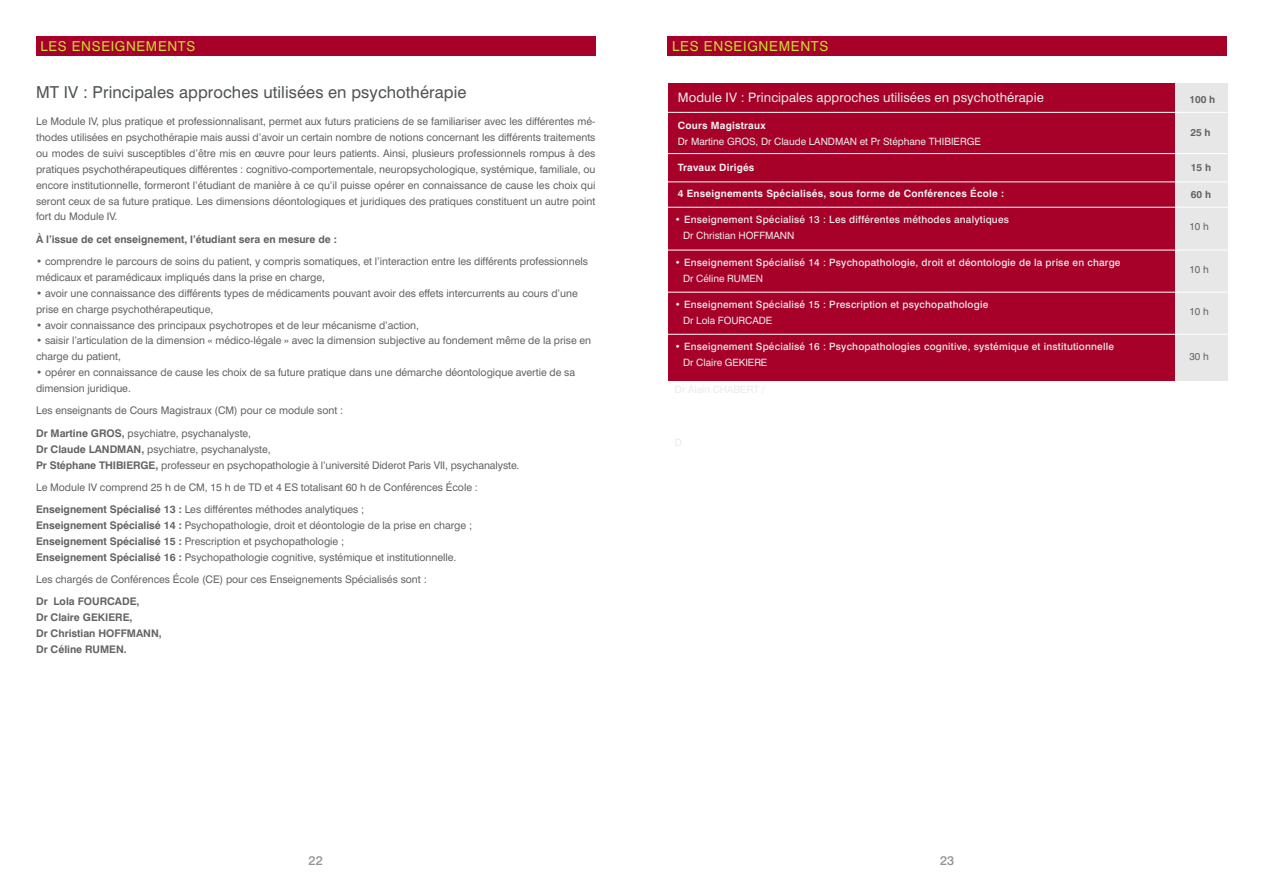
<style>
.page{position:relative;width:1263px;height:893px;background:#fff}
.page>*{position:absolute;margin:0;border:0;box-sizing:border-box;transform-origin:0 0}
.t1{font:16.5px "Swiss 721 BT";letter-spacing:.005em;color:#4f5455}
.t2{font:13.8px "Swiss 721 BT";letter-spacing:.05em;color:#c8dc30}
.t3{font:13.65px "Swiss 721 BT";letter-spacing:.05em;color:#c8dc30}
.t4{font:13.05px "Swiss 721 BT";letter-spacing:.005em;color:#ebebeb}
.t5{font:500 12.75px "Swiss 721 BT";color:#939393}
.t6{font:10.5px/15.9px "Swiss 721 BT";letter-spacing:-.005em;color:#636363}
.t7{font:700 10.5px/15.9px "Swiss 721 BT";letter-spacing:-.005em;color:#636363}
.t8{font:500 10.05px "Swiss 721 BT";letter-spacing:.02em;color:#ebebeb}
.t9{font:10.05px "Swiss 721 BT";letter-spacing:-.005em;color:#ebebeb}
.t10{font:700 10.05px "Swiss 721 BT";letter-spacing:.02em;color:#f1f1f1}
.t11{font:700 10.05px "Swiss 721 BT";letter-spacing:-.005em;color:#636363}
.t12{font:10.05px "Swiss 721 BT";letter-spacing:-.005em;color:#636363}
.s1{font-weight:700}
</style>
<div class="page">
<div style="left:667px;top:36px;width:560px;height:20px;background:#a70029"></div>
<div style="left:36px;top:36px;width:559px;height:20px;background:#a70029"></div>
<div style="left:668px;top:83px;width:560px;height:298px;background:#a70029"></div>
<div style="left:1175px;top:83px;width:53px;height:298px;background:#e7e7e7"></div>
<hr style="left:659px;top:153px;width:584px;height:1px;background:#fff">
<hr style="left:659px;top:112px;width:584px;height:1px;background:#fff">
<hr style="left:659px;top:182px;width:584px;height:1px;background:#fff">
<hr style="left:659px;top:207px;width:584px;height:1px;background:#fff">
<hr style="left:659px;top:250px;width:584px;height:1px;background:#fff">
<hr style="left:659px;top:292px;width:584px;height:1px;background:#fff">
<hr style="left:659px;top:334px;width:584px;height:1px;background:#fff">
<h3 class="t3" style="left:41px;top:38px;width:156px">LES ENSEIGNEMENTS</h3>
<h2 class="t2" style="left:672px;top:38px;width:158px">LES ENSEIGNEMENTS</h2>
<h1 class="t1" style="left:36px;top:82px;width:432px">MT IV : Principales approches utilisées en psychothérapie</h1>
<p class="t6" style="left:36px;top:113px;width:561px;text-align:justify">Le Module IV, plus pratique et professionnalisant, permet aux futurs praticiens de se familiariser avec les différentes mé&shy;thodes utilisées en psychothérapie mais aussi d’avoir un certain nombre de notions concernant les différents traitements ou modes de suivi susceptibles d’être mis en œuvre pour leurs patients. Ainsi, plusieurs professionnels rompus à des pratiques psychothérapeutiques différentes : cognitivo-comportementale, neuropsychologique, systémique, familiale, ou encore institutionnelle, formeront l’étudiant de manière à ce qu’il puisse opérer en connaissance de cause les choix qui seront ceux de sa future pratique. Les dimensions déontologiques et juridiques des pratiques constituent un autre point fort du Module IV.</p>
<p class="t7" style="left:36px;top:231px;width:302px">À l’issue de cet enseignement, l’étudiant sera en mesure de :</p>
<p class="t6" style="left:36px;top:253px;width:553px">• comprendre le parcours de soins du patient, y compris somatiques, et l’interaction entre les différents professionnels médicaux et paramédicaux impliqués dans la prise en charge,</p>
<p class="t6" style="left:36px;top:285px;width:543px">• avoir une connaissance des différents types de médicaments pouvant avoir des effets intercurrents au cours d’une prise en charge psychothérapeutique,</p>
<p class="t6" style="left:36px;top:317px;width:385px">• avoir connaissance des principaux psychotropes et de leur mécanisme d’action,</p>
<p class="t6" style="left:36px;top:333px;width:557px">• saisir l’articulation de la dimension « médico-légale » avec la dimension subjective au fondement même de la prise en charge du patient,</p>
<p class="t6" style="left:36px;top:364px;width:541px">• opérer en connaissance de cause les choix de sa future pratique dans une démarche déontologique avertie de sa dimension juridique.</p>
<p class="t6" style="left:36px;top:399px;width:309px;line-height:22.4px">Les enseignants de Cours Magistraux (CM) pour ce module sont :<br><span class="s1">Dr Martine GROS,</span> psychiatre, psychanalyste,</p>
<p class="t6" style="left:36px;top:441px;width:485px"><span class="s1">Dr Claude LANDMAN,</span> psychiatre, psychanalyste,<br><span class="s1">Pr Stéphane THIBIERGE,</span> professeur en psychopathologie à l’université Diderot Paris VII, psychanalyste.</p>
<p class="t6" style="left:36px;top:476px;width:443px;line-height:22.4px">Le Module IV comprend 25 h de CM, 15 h de TD et 4 ES totalisant 60 h de Conférences École :<br><span class="s1">Enseignement Spécialisé 13 :</span> Les différentes méthodes analytiques ;</p>
<p class="t6" style="left:36px;top:517px;width:437px"><span class="s1">Enseignement Spécialisé 14 :</span> Psychopathologie, droit et déontologie de la prise en charge ;<br><span class="s1">Enseignement Spécialisé 15 :</span> Prescription et psychopathologie ;<br><span class="s1">Enseignement Spécialisé 16 :</span> Psychopathologie cognitive, systémique et institutionnelle.</p>
<p class="t6" style="left:36px;top:571px;width:392px">Les chargés de Conférences École (CE) pour ces Enseignements Spécialisés sont :</p>
<p class="t7" style="left:36px;top:594px;width:127px">Dr Lola FOURCADE,<br>Dr Claire GEKIERE,<br>Dr Christian HOFFMANN,<br>Dr Céline RUMEN.</p>
<p class="t4" style="left:678px;top:90px;width:367px">Module IV : Principales approches utilisées en psychothérapie</p>
<p class="t10" style="left:678px;top:119px;width:89px">Cours Magistraux</p>
<p class="t9" style="left:678px;top:135px;width:304px">Dr Martine GROS, Dr Claude LANDMAN et Pr Stéphane THIBIERGE</p>
<p class="t10" style="left:678px;top:161px;width:78px">Travaux Dirigés</p>
<p class="t10" style="left:678px;top:188px;width:328px">4 Enseignements Spécialisés, sous forme de Conférences École :</p>
<p class="t8" style="left:675px;top:214px;width:336px">• Enseignement Spécialisé 13 : Les différentes méthodes analytiques</p>
<p class="t9" style="left:683px;top:230px;width:113px">Dr Christian HOFFMANN</p>
<p class="t8" style="left:675px;top:256px;width:447px">• Enseignement Spécialisé 14 : Psychopathologie, droit et déontologie de la prise en charge</p>
<p class="t9" style="left:683px;top:272px;width:81px">Dr Céline RUMEN</p>
<p class="t8" style="left:675px;top:298px;width:315px">• Enseignement Spécialisé 15 : Prescription et psychopathologie</p>
<p class="t9" style="left:683px;top:314px;width:91px">Dr Lola FOURCADE</p>
<p class="t8" style="left:675px;top:341px;width:441px">• Enseignement Spécialisé 16 : Psychopathologies cognitive, systémique et institutionnelle</p>
<p class="t9" style="left:683px;top:357px;width:86px">Dr Claire GEKIERE</p>
<p class="t11" style="left:1189px;top:93px;width:27px">100 h</p>
<p class="t11" style="left:1190px;top:126px;width:22px">25 h</p>
<p class="t11" style="left:1191px;top:161px;width:22px">15 h</p>
<p class="t11" style="left:1191px;top:188px;width:22px">60 h</p>
<p class="t12" style="left:1189px;top:221px;width:21px">10 h</p>
<p class="t12" style="left:1189px;top:263px;width:21px">10 h</p>
<p class="t12" style="left:1189px;top:306px;width:21px">10 h</p>
<p class="t12" style="left:1189px;top:350px;width:21px">30 h</p>
<p class="t5" style="left:309px;top:853px;width:16px">22</p>
<p class="t5" style="left:940px;top:853px;width:16px">23</p>
</div>
